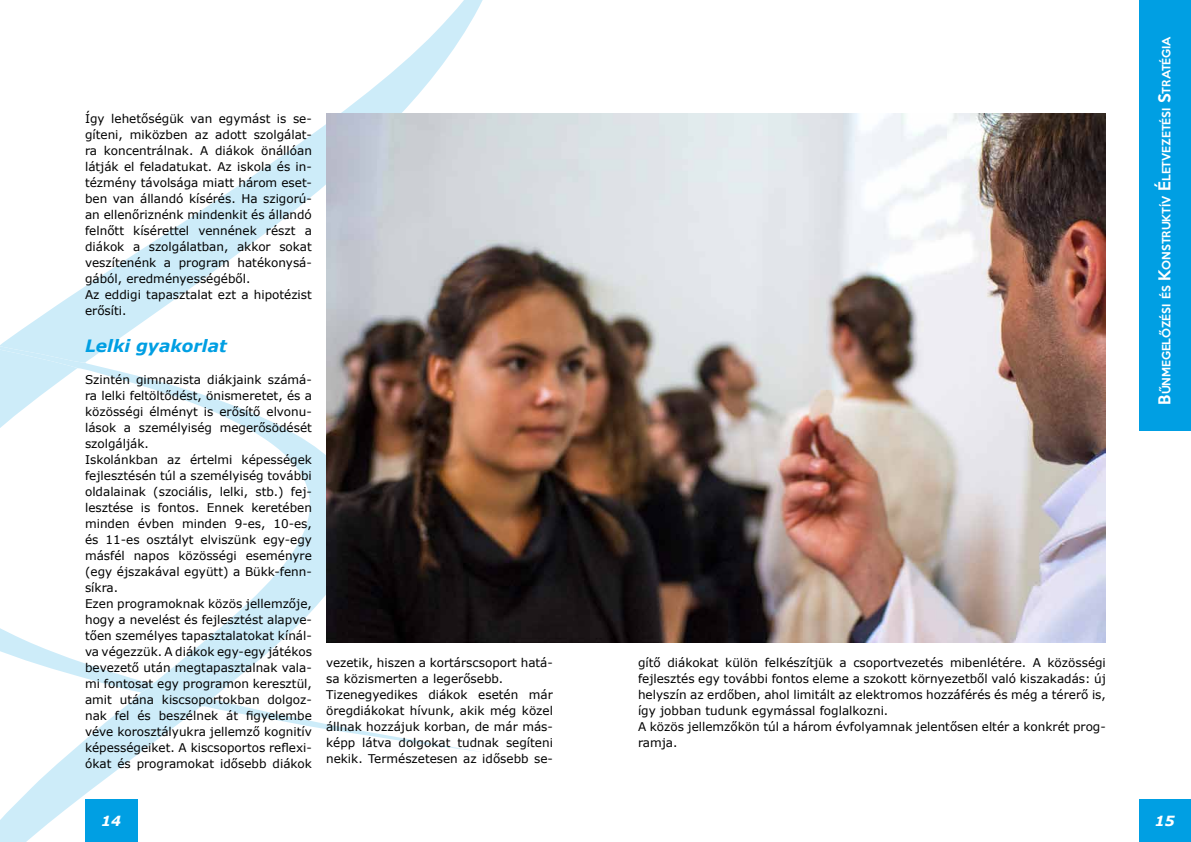
<style>
.page{position:relative;width:1191px;height:842px;background:#fff}
.page>*{position:absolute;margin:0;border:0;box-sizing:border-box;transform-origin:0 0}
.t1{font:italic 700 17px "Verdana";color:#009fe3}
.t2{font:italic 700 14px "Verdana";color:#fff}
.t3{font:12px/16px "Verdana";color:#000}
.t4{font:500 10.5px "Keep Calm";color:#fff}
.s1{font-size:15px}
</style>
<div class="page">
<div style="left:1138px;top:799px;width:53px;height:43px;background:#009fe3"></div>
<div style="left:1138px;top:0;width:53px;height:431px;background:#009fe3"></div>
<svg style="left:0;top:380px;width:479px;height:462px"></svg>
<svg style="left:0;top:0;width:483px;height:349px"></svg>
<svg style="left:0;top:349px;width:153px;height:343px"></svg>
<img style="left:326px;top:113px;width:780px;height:530px">
<p class="t3" style="left:85px;top:110px;width:228px">Így lehetőségük van egymást is se&shy;gíteni, miközben az adott szolgálat&shy;ra koncentrálnak. A diákok önállóan látják el feladatukat. Az iskola és in&shy;tézmény távolsága miatt három eset&shy;ben van állandó kísérés. Ha szigorú&shy;an ellenőriznénk mindenkit és állandó felnőtt kísérettel vennének részt a diákok a szolgálatban, akkor sokat veszítenénk a program hatékonysá&shy;gából, eredményességéből.<br>Az eddigi tapasztalat ezt a hipotézist erősíti.</p>
<h1 class="t1" style="left:85px;top:333px;width:143px">Lelki gyakorlat</h1>
<p class="t3" style="left:85px;top:371px;width:228px">Szintén gimnazista diákjaink számá&shy;ra lelki feltöltődést, önismeretet, és a közösségi élményt is erősítő elvonu&shy;lások a személyiség megerősödését szolgálják.<br>Iskolánkban az értelmi képességek fejlesztésén túl a személyiség további oldalainak (szociális, lelki, stb.) fej&shy;lesztése is fontos. Ennek keretében minden évben minden 9-es, 10-es, és 11-es osztályt elviszünk egy-egy másfél napos közösségi eseményre (egy éjszakával együtt) a Bükk-fenn&shy;síkra.<br>Ezen programoknak közös jellemzője, hogy a nevelést és fejlesztést alapve&shy;tően személyes tapasztalatokat kínál&shy;va végezzük. A diákok egy-egy játékos bevezető után megtapasztalnak vala&shy;mi fontosat egy programon keresztül, amit utána kiscsoportokban dolgoz&shy;nak fel és beszélnek át figyelembe véve korosztályukra jellemző kognitív képességeiket. A kiscsoportos reflexi&shy;ókat és programokat idősebb diákok</p>
<p class="t3" style="left:326px;top:654px;width:228px">vezetik, hiszen a kortárscsoport hatá&shy;sa közismerten a legerősebb.<br>Tizenegyedikes diákok esetén már öregdiákokat hívunk, akik még közel állnak hozzájuk korban, de már más&shy;képp látva dolgokat tudnak segíteni nekik. Természetesen az idősebb se-</p>
<p class="t3" style="left:638px;top:654px;width:469px">gítő diákokat külön felkészítjük a csoportvezetés mibenlétére. A közösségi fejlesztés egy további fontos eleme a szokott környezetből való kiszakadás: új helyszín az erdőben, ahol limitált az elektromos hozzáférés és még a térerő is, így jobban tudunk egymással foglalkozni.<br>A közös jellemzőkön túl a három évfolyamnak jelentősen eltér a konkrét prog&shy;ramja.</p>
<p class="t4" style="left:1157px;top:405px;width:370px;rotate:-90deg"><span class="s1">B</span>űnmegelőzési és <span class="s1">K</span>onstruktív <span class="s1">É</span> letvezetési <span class="s1">S</span>tratégia</p>
<p class="t2" style="left:101px;top:811px;width:21px">14</p>
<p class="t2" style="left:1155px;top:811px;width:21px">15</p>
</div>
